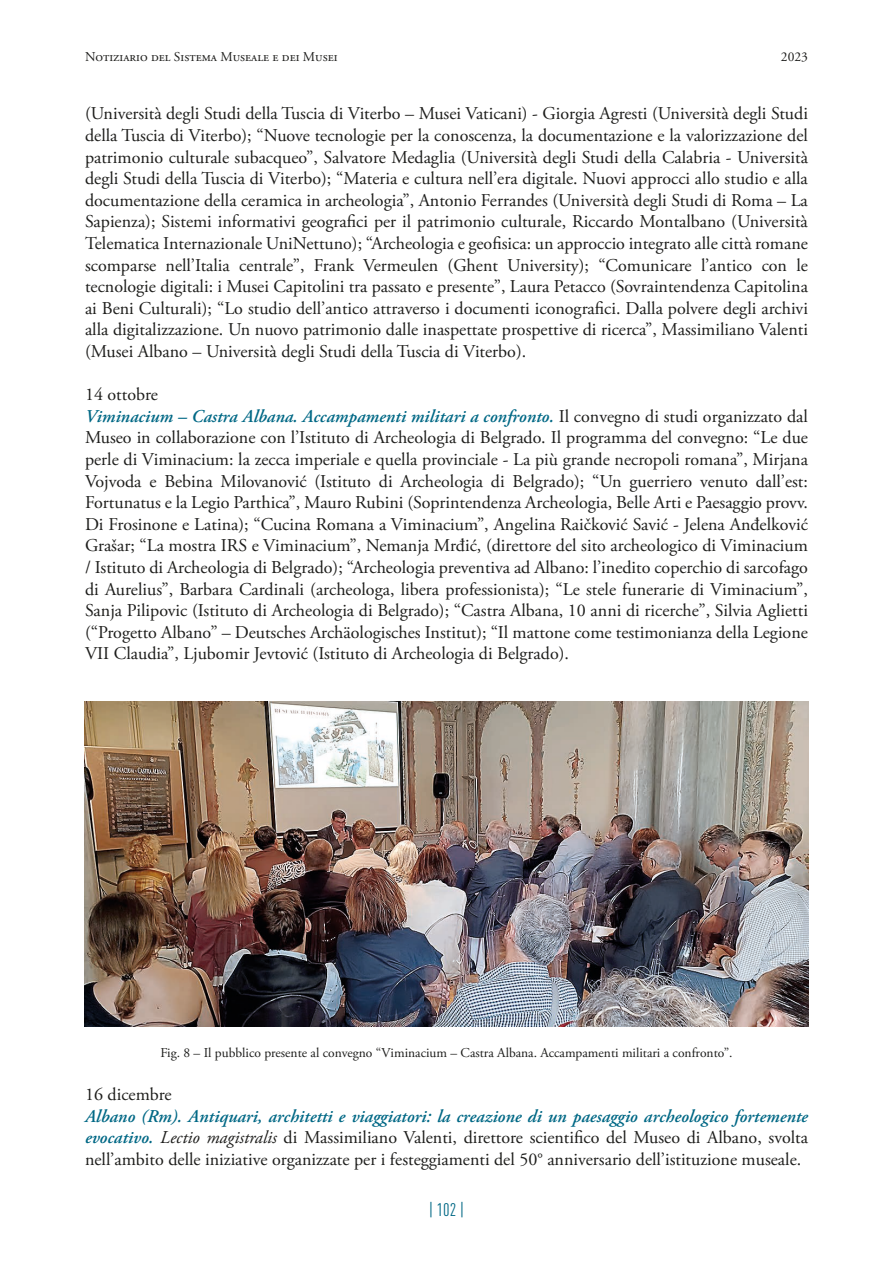
<style>
.page{position:relative;width:893px;height:1263px;background:#fff}
.page>*{position:absolute;margin:0;border:0;box-sizing:border-box;transform-origin:0 0}
.t1{font:18px/21.6px "Adobe Garamond Pro Regular 2";color:#1d1d1b;text-align:justify}
.t2{font:italic 600 18px "Adobe Garamond Pro";color:#006885}
.t3{font:18px "DIN Cond";color:#006885}
.t4{font:13.5px "Adobe Garamond Pro Regular 2";color:#1d1d1b}
.s1{font-family:"Adobe Garamond Pro Regular 2";font-weight:400;font-style:normal;color:#1d1d1b}
.s2{font-family:"Adobe Garamond Pro";font-weight:600;font-style:italic;color:#006885}
.s3{font-family:"Adobe Garamond Pro Italic 2"}
</style>
<div class="page">
<img style="left:85px;top:702px;width:723px;height:325px">
<p class="t4" style="left:85px;top:48px;width:254px">Notiziario del Sistema Museale e dei Musei</p>
<p class="t4" style="left:781px;top:48px;width:28px">2023</p>
<p class="t1" style="left:85px;top:103px;width:724px">(Università degli Studi della Tuscia di Viterbo – Musei Vaticani) - Giorgia Agresti (Università degli Studi della Tuscia di Viterbo); “Nuove tecnologie per la conoscenza, la documentazione e la valorizzazione del patrimonio culturale subacqueo”, Salvatore Medaglia (Università degli Studi della Calabria - Università degli Studi della Tuscia di Viterbo); “Materia e cultura nell’era digitale. Nuovi approcci allo studio e alla documentazione della ceramica in archeologia”, Antonio Ferrandes (Università degli Studi di Roma – La Sapienza); Sistemi informativi geografici per il patrimonio culturale, Riccardo Montalbano (Università Telematica Internazionale UniNettuno); “Archeologia e geofisica: un approccio integrato alle città romane scomparse nell’Italia centrale”, Frank Vermeulen (Ghent University); “Comunicare l’antico con le tecnologie digitali: i Musei Capitolini tra passato e presente”, Laura Petacco (Sovraintendenza Capitolina ai Beni Culturali); “Lo studio dell’antico attraverso i documenti iconografici. Dalla polvere degli archivi alla digitalizzazione. Un nuovo patrimonio dalle inaspettate prospettive di ricerca”, Massimiliano Valenti (Musei Albano – Università degli Studi della Tuscia di Viterbo).</p>
<p class="t1" style="left:85px;top:384px;width:74px">14 ottobre</p>
<p class="t2" style="left:85px;top:406px;width:724px">Viminacium – Castra Albana. Accampamenti militari a confronto. <span class="s1">Il convegno di studi organizzato dal</span></p>
<p class="t1" style="left:85px;top:427px;width:724px">Museo in collaborazione con l’Istituto di Archeologia di Belgrado. Il programma del convegno: “Le due perle di Viminacium: la zecca imperiale e quella provinciale - La più grande necropoli romana”, Mirjana Vojvoda e Bebina Milovanović (Istituto di Archeologia di Belgrado); “Un guerriero venuto dall’est:<br>Fortunatus e la Legio Parthica”, Mauro Rubini (Soprintendenza Archeologia, Belle Arti e Paesaggio provv.<br>Di Frosinone e Latina); “Cucina Romana a Viminacium”, Angelina Raičković Savić - Jelena Anđelković Grašar; “La mostra IRS e Viminacium”, Nemanja Mrđić, (direttore del sito archeologico di Viminacium / Istituto di Archeologia di Belgrado); “Archeologia preventiva ad Albano: l’inedito coperchio di sarcofago di Aurelius”, Barbara Cardinali (archeologa, libera professionista); “Le stele funerarie di Viminacium”, Sanja Pilipovic (Istituto di Archeologia di Belgrado); “Castra Albana, 10 anni di ricerche”, Silvia Aglietti (“Progetto Albano” – Deutsches Archäologisches Institut); “Il mattone come testimonianza della Legione VII Claudia”, Ljubomir Jevtović (Istituto di Archeologia di Belgrado).</p>
<p class="t4" style="left:160px;top:1044px;width:574px">Fig. 8 – Il pubblico presente al convegno “Viminacium – Castra Albana. Accampamenti militari a confronto”.</p>
<p class="t1" style="left:85px;top:1084px;width:88px">16 dicembre</p>
<p class="t2" style="left:85px;top:1105px;width:724px">Albano (Rm). Antiquari, architetti e viaggiatori: la creazione di un paesaggio archeologico fortemente</p>
<p class="t1" style="left:85px;top:1127px;width:725px"><span class="s2">evocativo.</span> <span class="s3">Lectio magistralis</span> di Massimiliano Valenti, direttore scientifico del Museo di Albano, svolta nell’ambito delle iniziative organizzate per i festeggiamenti del 50° anniversario dell’istituzione museale.</p>
<p class="t3" style="left:429px;top:1199px;width:37px">| 102 |</p>
</div>
